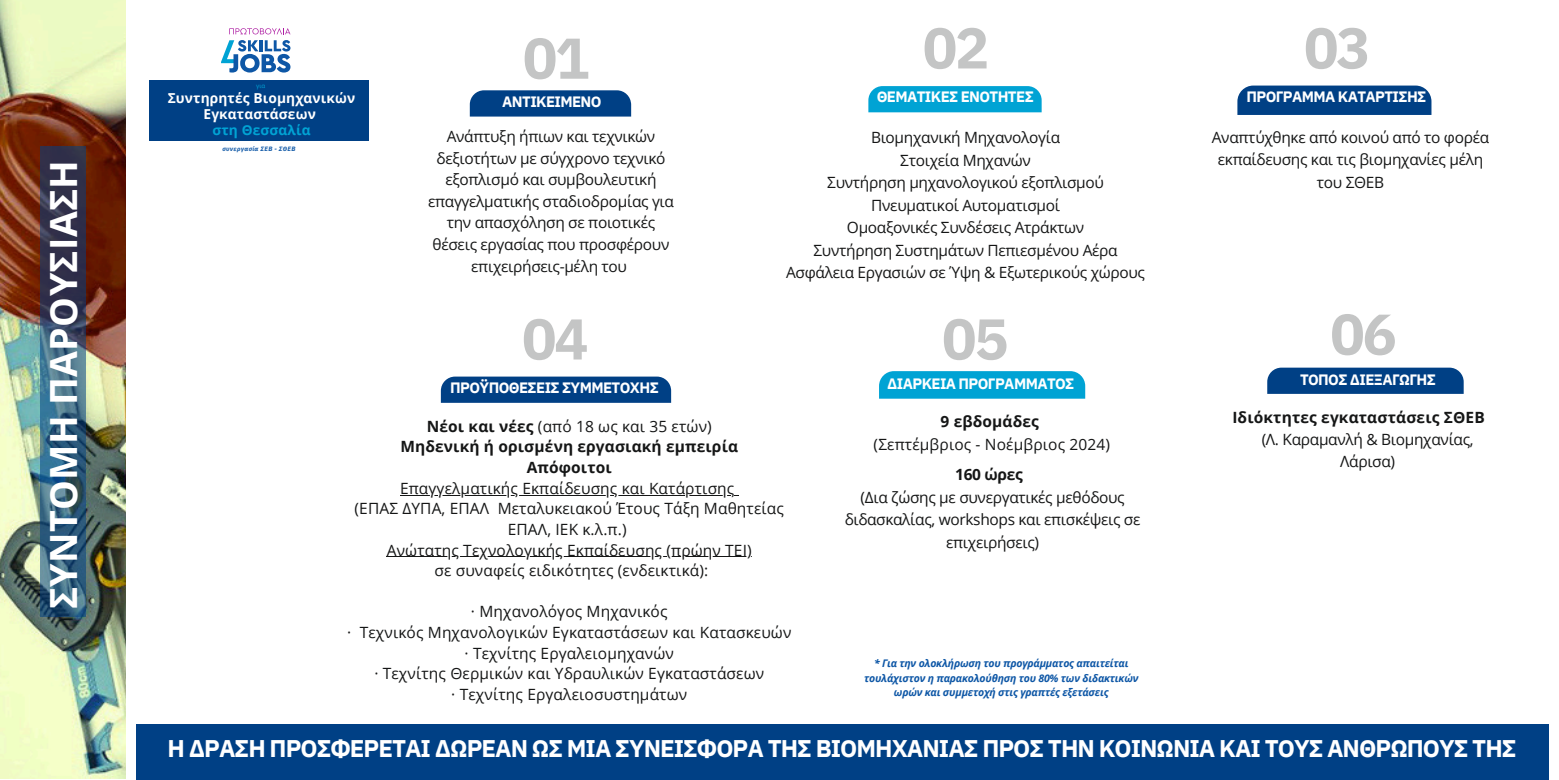
<style>
.page{position:relative;width:1559px;height:780px;background:#fff}
.page>*{position:absolute;margin:0;border:0;box-sizing:border-box;transform-origin:0 0}
.t1{font:700 57.38px "IBM Plex Sans";letter-spacing:-.04em;color:#c4c5c5}
.t2{font:700 37.5px "Open Sans";letter-spacing:.01em;color:#fff}
.t3{font:700 34.12px "IBM Plex Sans";letter-spacing:-.04em;color:#fff}
.t4{font:700 24.12px "IBM Plex Sans";letter-spacing:-.04em;color:#fff}
.t5{font:15.5px/22.5px "Open Sans";letter-spacing:-.02em;color:#151616;text-align:center}
.t6{font:15.5px/20.6px "Open Sans";letter-spacing:.01em;color:#151616;text-align:center}
.t7{font:700 15.5px/20.6px "Open Sans";letter-spacing:.01em;color:#151616;text-align:center}
.t8{font:700 15px "IBM Plex Sans";letter-spacing:-.04em;color:#fff}
.t9{font:700 13.75px/16px "Open Sans";letter-spacing:.01em;color:#fff;text-align:center}
.t10{font:italic 700 10.5px/14.9px "Open Sans";letter-spacing:-.02em;color:#0e57a6;text-align:center}
.t11{font:italic 700 6.25px "IBM Plex Sans";letter-spacing:.04em;color:#0e57a6}
.t12{font:6.25px "Open Sans";color:#00a3d4}
.s1{color:#00a3d4}
.s2{font-weight:400}
.s3{font-weight:700}
</style>
<div class="page">
<div style="left:1237px;top:86px;width:194px;height:29px;background:#004085"></div>
<svg style="left:470px;top:90px;width:161px;height:27px;background:#0b488a"></svg>
<div style="left:879px;top:371px;width:206px;height:27px;background:#00a3d4"></div>
<div style="left:441px;top:377px;width:230px;height:26px;background:#004085"></div>
<div style="left:1267px;top:368px;width:196px;height:26px;background:#004085"></div>
<img style="left:0;top:0;width:126px;height:778px">
<svg style="left:41px;top:146px;width:45px;height:470px;background:#35506c"></svg>
<hr style="left:400px;top:495px;width:334px;height:1px;background:#151616">
<hr style="left:387px;top:557px;width:365px;height:1px;background:#151616">
<div style="left:136px;top:724px;width:1412px;height:56px;background:#004085"></div>
<svg style="left:221px;top:40px;width:69px;height:33px"></svg>
<svg style="left:229px;top:28px;width:61px;height:6px"></svg>
<div style="left:149px;top:80px;width:219px;height:60px;background:#004085"></div>
<div style="left:868px;top:86px;width:174px;height:26px;background:#00a3d4"></div>
<h5 class="t2" style="left:37px;top:609px;width:451px;rotate:-90deg">ΣΥΝΤΟΜΗ ΠΑΡΟΥΣΙΑΣΗ</h5>
<h3 class="t12" style="left:256px;top:82px;width:11px">για</h3>
<h3 class="t9" style="left:168px;top:90px;width:189px">Συντηρητές Βιομηχανικών<br>Εγκαταστάσεων<br><span class="s1">στη Θεσσαλία</span></h3>
<p class="t11" style="left:222px;top:145px;width:74px">συνεργασία ΣΕΒ - ΣΘΕΒ</p>
<p class="t1" style="left:523px;top:20px;width:68px">01</p>
<h5 class="t8" style="left:502px;top:91px;width:101px">ΑΝΤΙΚΕΙΜΕΝΟ</h5>
<h1 class="t5" style="left:428px;top:125px;width:247px;line-height:21.5px">Ανάπτυξη ήπιων και τεχνικών δεξιοτήτων με σύγχρονο τεχνικό εξοπλισμό και συμβουλευτική επαγγελματικής σταδιοδρομίας για την απασχόληση σε ποιοτικές θέσεις εργασίας που προσφέρουν επιχειρήσεις-μέλη του</h1>
<h5 class="t1" style="left:923px;top:10px;width:68px">02</h5>
<h5 class="t8" style="left:877px;top:87px;width:159px">ΘΕΜΑΤΙΚΕΣ ΕΝΟΤΗΤΕΣ</h5>
<h5 class="t5" style="left:786px;top:126px;width:360px">Βιομηχανική Μηχανολογία<br>Στοιχεία Μηχανών<br>Συντήρηση μηχανολογικού εξοπλισμού<br>Πνευματικοί Αυτοματισμοί<br>Ομοαξονικές Συνδέσεις Ατράκτων<br>Συντήρηση Συστημάτων Πεπιεσμένου Αέρα<br>Ασφάλεια Εργασιών σε Ύψη &amp; Εξωτερικούς χώρους</h5>
<h3 class="t1" style="left:1304px;top:10px;width:68px">03</h3>
<h3 class="t8" style="left:1246px;top:87px;width:182px">ΠΡΟΓΡΑΜΜΑ ΚΑΤΑΡΤΙΣΗΣ</h3>
<h5 class="t5" style="left:1212px;top:125px;width:279px">Αναπτύχθηκε από κοινού από το φορέα εκπαίδευσης και τις βιομηχανίες μέλη του ΣΘΕΒ</h5>
<h3 class="t1" style="left:1330px;top:296px;width:68px">06</h3>
<p class="t1" style="left:522px;top:301px;width:68px">04</p>
<p class="t1" style="left:942px;top:301px;width:68px">05</p>
<p class="t8" style="left:450px;top:378px;width:210px">ΠΡΟΫΠΟΘΕΣΕΙΣ ΣΥΜΜΕΤΟΧΗΣ</p>
<h3 class="t8" style="left:887px;top:374px;width:189px">ΔΙΑΡΚΕΙΑ ΠΡΟΓΡΑΜΜΑΤΟΣ</h3>
<p class="t8" style="left:1300px;top:369px;width:138px">ΤΟΠΟΣ ΔΙΕΞΑΓΩΓΗΣ</p>
<h3 class="t7" style="left:400px;top:415px;width:339px">Nέοι και νέες <span class="s2">(από 18 ως και 35 ετών)<br></span>Μηδενική ή ορισμένη εργασιακή εμπειρία<br>Απόφοιτοι</h3>
<h5 class="t6" style="left:354px;top:477px;width:431px">Επαγγελματικής Εκπαίδευσης και Κατάρτισης<br>(ΕΠΑΣ ΔΥΠΑ, ΕΠΑΛ Μεταλυκειακού Έτους Τάξη Μαθητείας<br>ΕΠΑΛ, ΙΕΚ κ.λ.π.)</h5>
<h3 class="t6" style="left:387px;top:539px;width:366px">Ανώτατης Τεχνολογικής Εκπαίδευσης (πρώην ΤΕΙ) σε συναφείς ειδικότητες (ενδεικτικά):</h3>
<h3 class="t6" style="left:347px;top:601px;width:446px">· Μηχανολόγος Μηχανικός<br>· Τεχνικός Μηχανολογικών Εγκαταστάσεων και Κατασκευών · Τεχνίτης Εργαλειομηχανών<br>· Τεχνίτης Θερμικών και Υδραυλικών Εγκαταστάσεων<br>· Τεχνίτης Εργαλειοσυστημάτων</h3>
<p class="t6" style="left:874px;top:410px;width:238px;line-height:22.5px"><span class="s3">9 εβδομάδες<br></span>(Σεπτέμβριος - Νοέμβριος 2024)</p>
<h6 class="t5" style="left:845px;top:463px;width:297px"><span class="s3">160 ώρες<br></span>(Δια ζώσης με συνεργατικές μεθόδους διδασκαλίας, workshops και επισκέψεις σε</h6>
<p class="t5" style="left:946px;top:531px;width:94px">επιχειρήσεις)</p>
<h5 class="t10" style="left:864px;top:655px;width:276px">* Για την ολοκλήρωση του προγράμματος απαιτείται τουλάχιστον η παρακολούθηση του 80% των διδακτικών ωρών και συμμετοχή στις γραπτές εξετάσεις</h5>
<p class="t7" style="left:1232px;top:407px;width:254px">Ιδιόκτητες εγκαταστάσεις ΣΘΕΒ</p>
<p class="t5" style="left:1262px;top:428px;width:214px;line-height:21.5px">(Λ. Καραμανλή &amp; Βιομηχανίας,<br>Λάρισα)</p>
<p class="t4" style="left:168px;top:732px;width:1350px">Η ΔΡΑΣΗ ΠΡΟΣΦΕΡΕΤΑΙ ΔΩΡΕΑΝ ΩΣ ΜΙΑ ΣΥΝΕΙΣΦΟΡΑ ΤΗΣ ΒΙΟΜΗΧΑΝΙΑΣ ΠΡΟΣ ΤΗΝ ΚΟΙΝΩΝΙΑ ΚΑΙ ΤΟΥΣ ΑΝΘΡΩΠΟΥΣ ΤΗΣ</p>
<p class="t3" style="left:408px;top:734px;width:884px">ΓΙΝΕ ΚΑΙ ΕΣΥ ΣΤΡΑΤΗΓΙΚΟΣ ΥΠΟΣΤΗΡΙΚΤΗΣ ΤΗΣ ΔΡΑΣΗΣ</p>
</div>
